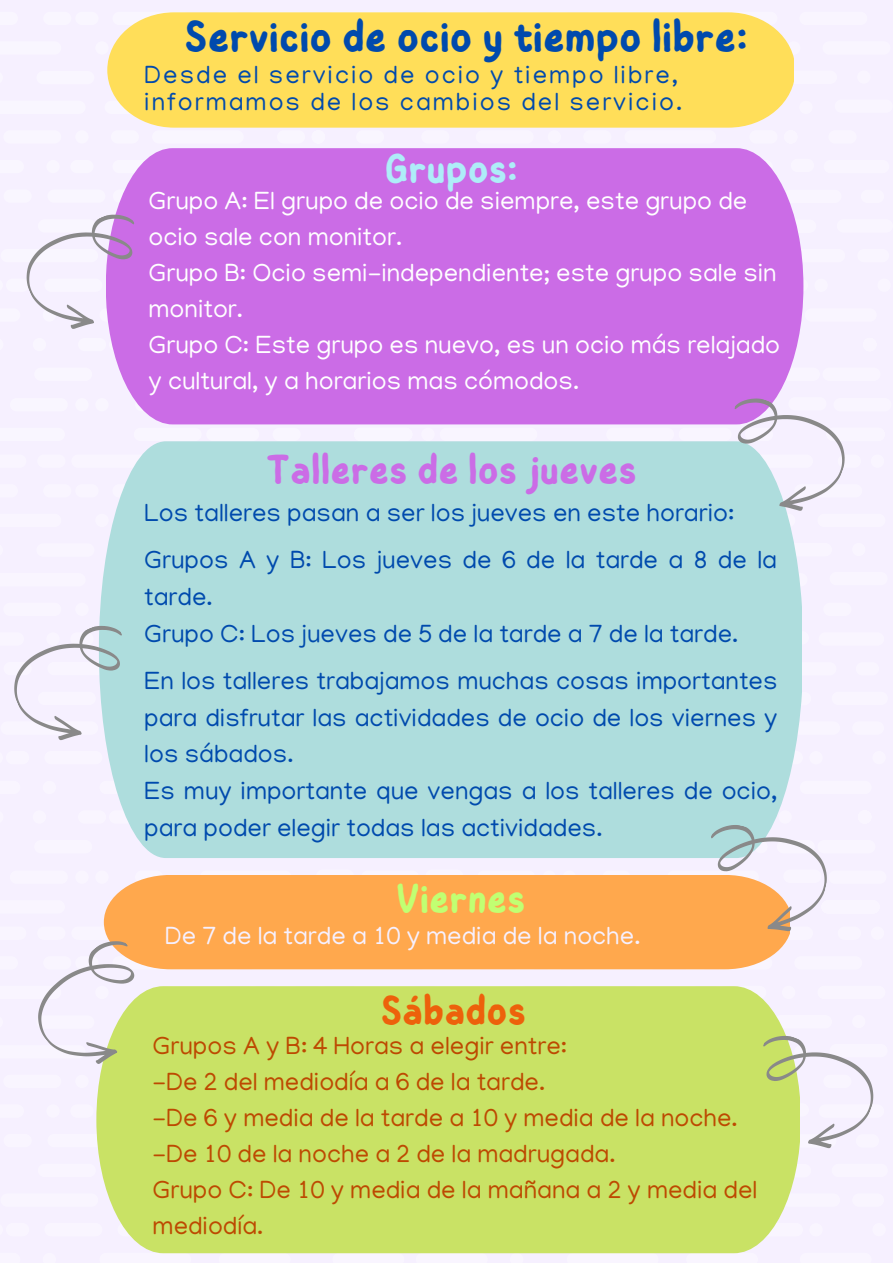
<style>
.page{position:relative;width:893px;height:1264px;background:#fff}
.page>*{position:absolute;margin:0;border:0;box-sizing:border-box;transform-origin:0 0}
.t1{font:600 45px "Childos Arabic";color:#004aad}
.t2{font:600 42px "Childos Arabic";color:#cb6ce6}
.t3{font:600 42px "Childos Arabic";color:#c1ff72}
.t4{font:600 42px "Childos Arabic";color:#ed610b}
.t5{font:600 42px "Childos Arabic";color:#aeedf8}
.t6{font:25.5px/36.9px "Manjari";color:#004aad}
.t7{font:25.5px/36px "Manjari";color:#fff}
.t8{font:25.5px/36px "Manjari";color:#bd4901}
.t9{font:25.5px/27px "Manjari";letter-spacing:.08em;color:#004aad}
.t10{font:25.5px "Manjari";color:#f6f0ff}
</style>
<div class="page">
<div style="left:0;top:0;width:420px;height:441px;background:#f6f0ff"></div>
<div style="left:420px;top:0;width:472px;height:441px;background:#f6f0ff"></div>
<div style="left:420px;top:454px;width:467px;height:459px;background:#f6f0ff"></div>
<div style="left:0;top:454px;width:420px;height:459px;background:#f6f0ff"></div>
<div style="left:420px;top:926px;width:467px;height:336px;background:#f6f0ff"></div>
<div style="left:0;top:926px;width:420px;height:336px;background:#f6f0ff"></div>
<div style="left:99px;top:441px;width:702px;height:417px;background:#aedddd"></div>
<div style="left:104px;top:874px;width:686px;height:95px;background:#ffa84d"></div>
<div style="left:96px;top:986px;width:703px;height:267px;background:#c9e265"></div>
<div style="left:106px;top:148px;width:697px;height:276px;background:#cb6ce6"></div>
<svg style="left:14px;top:206px;width:151px;height:136px"></svg>
<svg style="left:692px;top:819px;width:143px;height:121px"></svg>
<svg style="left:21px;top:930px;width:155px;height:152px"></svg>
<svg style="left:736px;top:1027px;width:149px;height:133px"></svg>
<svg style="left:707px;top:390px;width:149px;height:132px"></svg>
<svg style="left:1px;top:617px;width:151px;height:136px"></svg>
<div style="left:107px;top:12px;width:686px;height:116px;background:#ffde59"></div>
<h1 class="t1" style="left:185px;top:5px;width:564px">Servicio de ocio y tiempo libre:</h1>
<p class="t9" style="left:144px;top:65px;width:539px">Desde el servicio de ocio y tiempo libre, informamos de los cambios del servicio.</p>
<h2 class="t5" style="left:385px;top:139px;width:134px">Grupos:</h2>
<p class="t7" style="left:148px;top:186px;width:633px">Grupo A: El grupo de ocio de siempre, este grupo de ocio sale con monitor.<br>Grupo B: Ocio semi-independiente; este grupo sale sin monitor.<br>Grupo C: Este grupo es nuevo, es un ocio más relajado y cultural, y a horarios mas cómodos.</p>
<h2 class="t2" style="left:266px;top:440px;width:372px">Talleres de los jueves</h2>
<p class="t6" style="left:144px;top:493px;width:634px;line-height:46.8px">Los talleres pasan a ser los jueves en este horario:<br>Grupos A y B: Los jueves de 6 de la tarde a 8 de la</p>
<p class="t6" style="left:144px;top:582px;width:595px">tarde.<br>Grupo C: Los jueves de 5 de la tarde a 7 de la tarde.</p>
<p class="t6" style="left:144px;top:665px;width:634px">En los talleres trabajamos muchas cosas importantes para disfrutar las actividades de ocio de los viernes y los sábados.<br>Es muy importante que vengas a los talleres de ocio, para poder elegir todas las actividades.</p>
<h2 class="t3" style="left:396px;top:869px;width:131px">Viernes</h2>
<p class="t10" style="left:165px;top:924px;width:477px">De 7 de la tarde a 10 y media de la noche.</p>
<h2 class="t4" style="left:381px;top:980px;width:147px">Sábados</h2>
<p class="t8" style="left:153px;top:1031px;width:606px">Grupos A y B: 4 Horas a elegir entre:<br>-De 2 del mediodía a 6 de la tarde.<br>-De 6 y media de la tarde a 10 y media de la noche. -De 10 de la noche a 2 de la madrugada.<br>Grupo C: De 10 y media de la mañana a 2 y media del mediodía.</p>
</div>
